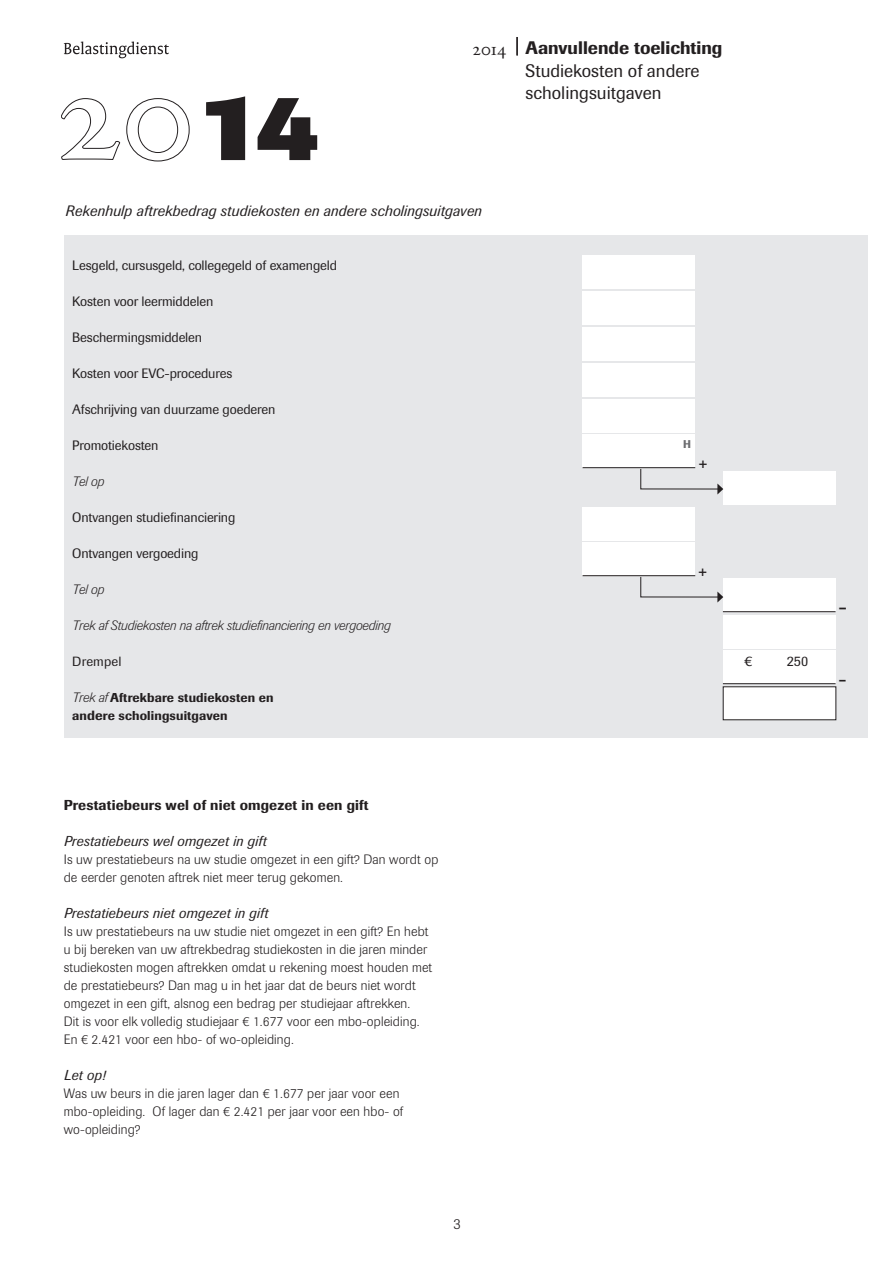
<style>
.page{position:relative;width:893px;height:1263px;background:#fff}
.page>*{position:absolute;margin:0;border:0;box-sizing:border-box;transform-origin:0 0}
.t1{font:800 95.55px "Imago BQ";color:#231f20}
.t2{font:18px/22.5px "Imago BQ";color:#231f20}
._8__Tabel_titel{font:italic 15px "Imago BQ";letter-spacing:.01em;color:#231f20}
.t3{font:300 15px "Imago BQ";color:#231f20}
._4__Subkop{font:italic 14.25px "Imago BQ";letter-spacing:.01em;color:#231f20}
._3__Kop{font:500 14.25px "Imago BQ";letter-spacing:.01em;color:#231f20}
.t4{font:14.25px "Imago BQ";color:#231f20}
._5__Platte_tekst{font:300 13.5px/18px "Imago BQ";letter-spacing:.01em;color:#231f20}
.cursief_light_8_5{font:13.5px "Imago BQ";letter-spacing:-.01em;color:#231f20}
.cursief_light_8_5-2{font:italic 300 13.5px "Imago BQ";letter-spacing:-.01em;color:#231f20}
.cursief_light_8_5-3{font:500 13.5px "Imago BQ";color:#231f20}
.cursief_light_8_5-4{font:13.2px "Imago BQ";letter-spacing:.01em;color:#231f20}
.cursief_light_8_5-5{font:500 12.75px "Imago";letter-spacing:.01em;color:#231f20}
.t5{font:500 11.1px "Imago BQ";color:#6c6d70}
.s1{font-family:"Adobe Garamond Exp";font-size:19.05px}
.s2{font-weight:500}
.s3{font-family:"Imago BQ";font-weight:300;font-style:italic;font-size:13.5px}
.s4{font-family:"Imago BQ";font-size:13.2px}
</style>
<div class="page">
<svg style="left:61px;top:98px;width:128px;height:63px"></svg>
<svg style="left:517px;top:37px;width:1px;height:18px"></svg>
<svg style="left:64px;top:42px;width:105px;height:16px"></svg>
<div style="left:64px;top:235px;width:803px;height:503px;background:#e6e7e9"></div>
<div style="left:583px;top:255px;width:112px;height:33px;background:#fff"></div>
<div style="left:583px;top:291px;width:112px;height:33px;background:#fff"></div>
<div style="left:583px;top:327px;width:112px;height:33px;background:#fff"></div>
<div style="left:583px;top:363px;width:112px;height:33px;background:#fff"></div>
<div style="left:583px;top:399px;width:112px;height:33px;background:#fff"></div>
<div style="left:583px;top:435px;width:112px;height:33px;background:#fff"></div>
<hr style="left:583px;top:467px;width:112px;height:1px;background:#231f20">
<div style="left:723px;top:471px;width:113px;height:33px;background:#fff"></div>
<div style="left:583px;top:507px;width:112px;height:33px;background:#fff"></div>
<div style="left:583px;top:543px;width:112px;height:33px;background:#fff"></div>
<hr style="left:583px;top:575px;width:112px;height:1px;background:#231f20">
<div style="left:723px;top:579px;width:113px;height:33px;background:#fff"></div>
<hr style="left:723px;top:611px;width:113px;height:1px;background:#231f20">
<div style="left:723px;top:615px;width:113px;height:33px;background:#fff"></div>
<div style="left:723px;top:651px;width:113px;height:33px;background:#fff"></div>
<hr style="left:723px;top:683px;width:113px;height:1px;background:#231f20">
<div style="left:723px;top:687px;width:113px;height:33px;background:#fff"></div>
<svg style="left:640px;top:468px;width:83px;height:26px"></svg>
<svg style="left:640px;top:576px;width:83px;height:26px"></svg>
<h1 class="t1" style="left:198px;top:69px;width:123px">14</h1>
<h2 class="t2" style="left:526px;top:37px;width:198px;text-indent:-53px"><span class="s1">2014</span> <span class="s2">Aanvullende toelichting<br></span>Studiekosten of andere scholingsuitgaven</h2>
<p class="_8__Tabel_titel" style="left:65px;top:202px;width:418px">Rekenhulp aftrekbedrag studiekosten en andere scholingsuitgaven</p>
<p class="cursief_light_8_5" style="left:72px;top:257px;width:266px">Lesgeld, cursusgeld, collegegeld of examengeld</p>
<p class="cursief_light_8_5" style="left:72px;top:293px;width:143px">Kosten voor leermiddelen</p>
<p class="cursief_light_8_5" style="left:72px;top:329px;width:131px">Beschermingsmiddelen</p>
<p class="cursief_light_8_5" style="left:72px;top:365px;width:162px">Kosten voor EVC-procedures</p>
<p class="cursief_light_8_5" style="left:72px;top:401px;width:205px">Afschrijving van duurzame goederen</p>
<p class="cursief_light_8_5" style="left:72px;top:437px;width:88px">Promotiekosten</p>
<p class="t5" style="left:683px;top:437px;width:9px">H</p>
<p class="cursief_light_8_5-2" style="left:72px;top:474px;width:33px">Tel op</p>
<p class="cursief_light_8_5" style="left:72px;top:509px;width:165px">Ontvangen studiefinanciering</p>
<p class="cursief_light_8_5" style="left:72px;top:545px;width:128px">Ontvangen vergoeding</p>
<p class="cursief_light_8_5-2" style="left:72px;top:582px;width:33px">Tel op</p>
<p class="cursief_light_8_5-5" style="left:699px;top:456px;width:10px">+</p>
<p class="cursief_light_8_5-5" style="left:698px;top:564px;width:10px">+</p>
<p class="cursief_light_8_5-2" style="left:72px;top:618px;width:320px">Trek af Studiekosten na aftrek studiefinanciering en vergoeding</p>
<p class="cursief_light_8_5-4" style="left:72px;top:654px;width:51px">Drempel</p>
<p class="t4" style="left:744px;top:652px;width:10px">€</p>
<p class="t4" style="left:787px;top:652px;width:23px">250</p>
<p class="cursief_light_8_5-5" style="left:72px;top:690px;width:203px"><span class="s3">Trek af</span> Aftrekbare studiekosten en</p>
<p class="cursief_light_8_5-5" style="left:72px;top:708px;width:157px">an<span class="s4">de</span>re scholingsuitgaven</p>
<p class="_3__Kop" style="left:64px;top:796px;width:306px">Prestatiebeurs wel of niet omgezet in een gift</p>
<p class="_4__Subkop" style="left:64px;top:833px;width:204px">Prestatiebeurs wel omgezet in gift</p>
<p class="_5__Platte_tekst" style="left:64px;top:851px;width:376px">Is uw prestatiebeurs na uw studie omgezet in een gift? Dan wordt op de eerder genoten aftrek niet meer terug gekomen.</p>
<p class="_4__Subkop" style="left:64px;top:905px;width:206px">Prestatiebeurs niet omgezet in gift</p>
<p class="_5__Platte_tekst" style="left:64px;top:923px;width:370px">Is uw prestatiebeurs na uw studie niet omgezet in een gift? En hebt u bij bereken van uw aftrekbedrag studiekosten in die jaren minder studiekosten mogen aftrekken omdat u rekening moest houden met de prestatiebeurs? Dan mag u in het jaar dat de beurs niet wordt omgezet in een gift, alsnog een bedrag per studiejaar aftrekken.<br>Dit is voor elk volledig studiejaar € 1.677 voor een mbo-opleiding.</p>
<p class="_5__Platte_tekst" style="left:64px;top:1031px;width:232px">En € 2.421 voor een hbo- of wo-opleiding.</p>
<p class="_4__Subkop" style="left:64px;top:1067px;width:43px">Let op!</p>
<p class="_5__Platte_tekst" style="left:64px;top:1085px;width:341px">Was uw beurs in die jaren lager dan € 1.677 per jaar voor een mbo-opleiding. Of lager dan € 2.421 per jaar voor een hbo- of wo-opleiding?</p>
<p class="cursief_light_8_5-3" style="left:839px;top:599px;width:9px">–</p>
<p class="cursief_light_8_5-5" style="left:839px;top:672px;width:9px">–</p>
<p class="t3" style="left:453px;top:1215px;width:9px">3</p>
</div>
